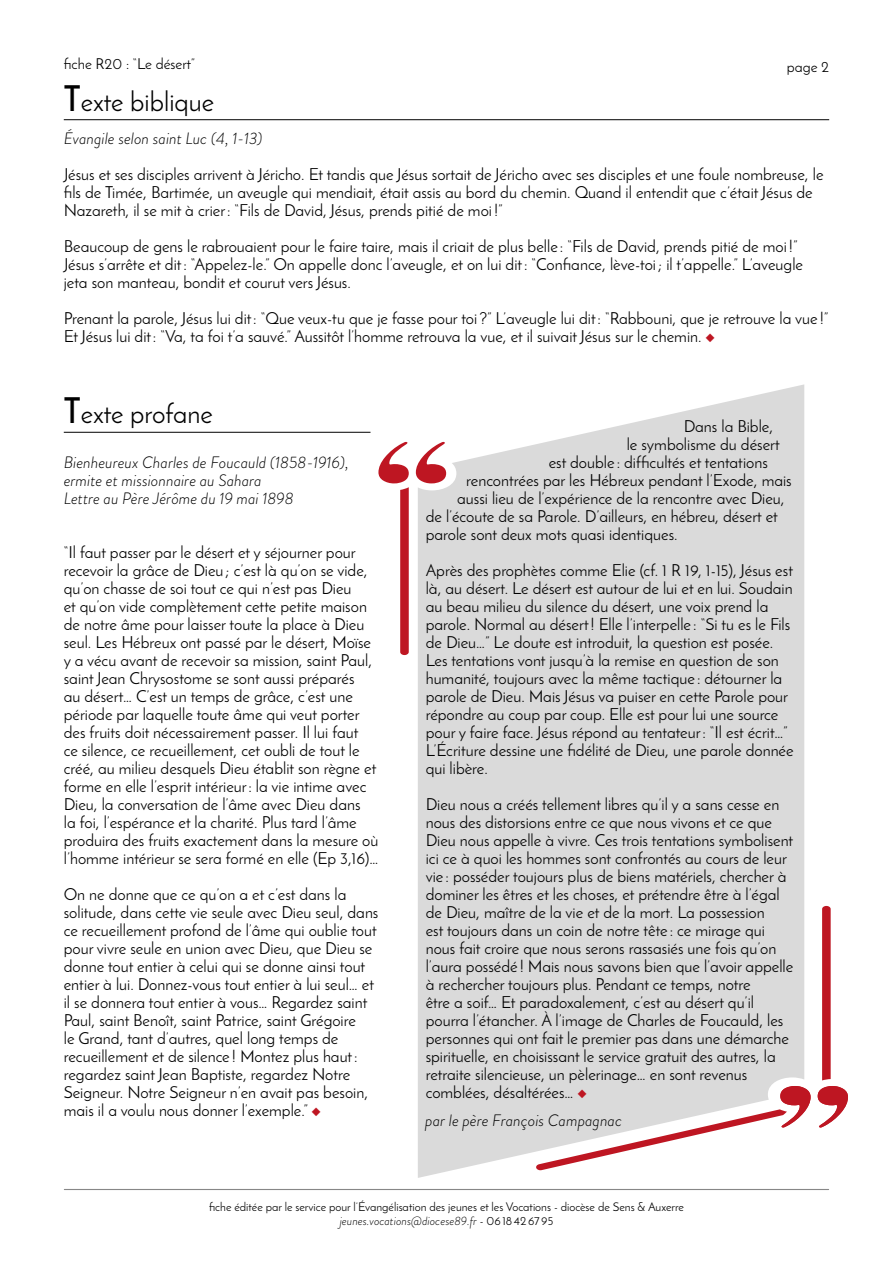
<style>
.page{position:relative;width:893px;height:1263px;background:#fff}
.page>*{position:absolute;margin:0;border:0;box-sizing:border-box;transform-origin:0 0}
.titre_partie{font:27px "Josefin Sans";color:#000}
.texte{font:16.5px/18px "Josefin Sans";color:#000}
.Source{font:italic 300 16.5px/18px "Brandon Grotesque";color:#000}
.signature{font:italic 300 16.5px "Brandon Grotesque";color:#000}
.titre_fiche_entête_p{font:15px "Josefin Sans";color:#000}
.t1{font:12px "Josefin Sans";color:#000}
.t2{font:italic 300 12px "Brandon Grotesque";color:#000}
.s1{font-family:"Caviar Dreams";font-weight:700;font-size:33px}
.s2{color:#be1622}
.s3{font-family:"Josefin Sans";font-weight:400;font-style:normal}
</style>
<div class="page">
<hr style="left:64px;top:1189px;width:765px;height:1px;background:#878787">
<hr style="left:64px;top:119px;width:765px;height:1px;background:#000">
<hr style="left:64px;top:432px;width:306px;height:1px;background:#000">
<svg style="left:418px;top:384px;width:386px;height:794px;background:#dcdcdc"></svg>
<svg style="left:378px;top:442px;width:68px;height:213px"></svg>
<svg style="left:822px;top:906px;width:9px;height:174px;background:#c1222e"></svg>
<svg style="left:536px;top:1086px;width:312px;height:84px"></svg>
<p class="titre_fiche_entête_p" style="left:64px;top:55px;width:133px">fiche R20 : “Le désert”</p>
<p class="titre_partie" style="left:64px;top:85px;width:152px"><span class="s1">T</span>exte biblique</p>
<p class="Source" style="left:64px;top:129px;width:200px">Évangile selon saint Luc (4, 1-13)</p>
<p class="titre_fiche_entête_p" style="left:787px;top:58px;width:44px">page 2</p>
<p class="texte" style="left:64px;top:165px;width:761px">Jésus et ses disciples arrivent à Jéricho. Et tandis que Jésus sortait de Jéricho avec ses disciples et une foule nombreuse, le fils de Timée, Bartimée, un aveugle qui mendiait, était assis au bord du chemin. Quand il entendit que c’était Jésus de<br>Nazareth, il se mit à crier: “Fils de David, Jésus, prends pitié de moi!”</p>
<p class="texte" style="left:64px;top:237px;width:741px">Beaucoup de gens le rabrouaient pour le faire taire, mais il criait de plus belle : “Fils de David, prends pitié de moi!”<br>Jésus s’arrête et dit: “Appelez-le.” On appelle donc l’aveugle, et on lui dit: “Confiance, lève-toi ; il t’appelle.” L’aveugle jeta son manteau, bondit et courut vers Jésus.</p>
<p class="texte" style="left:64px;top:309px;width:766px">Prenant la parole, Jésus lui dit: “Que veux-tu que je fasse pour toi ?” L’aveugle lui dit: “Rabbouni, que je retrouve la vue !”<br>Et Jésus lui dit: “Va, ta foi t’a sauvé.” Aussitôt l’homme retrouva la vue, et il suivait Jésus sur le chemin. <span class="s2">◆</span></p>
<p class="titre_partie" style="left:64px;top:398px;width:150px"><span class="s1">T</span>exte profane</p>
<p class="Source" style="left:64px;top:453px;width:287px">Bienheureux Charles de Foucauld (1858-1916), ermite et missionnaire au Sahara<br>Lettre au Père Jérôme du 19 mai 1898</p>
<p class="texte" style="left:64px;top:543px;width:316px">“Il faut passer par le désert et y séjourner pour recevoir la grâce de Dieu ; c’est là qu’on se vide, qu’on chasse de soi tout ce qui n’est pas Dieu<br>et qu’on vide complètement cette petite maison de notre âme pour laisser toute la place à Dieu seul. Les Hébreux ont passé par le désert, Moïse y a vécu avant de recevoir sa mission, saint Paul, saint Jean Chrysostome se sont aussi préparés<br>au désert… C’est un temps de grâce, c’est une période par laquelle toute âme qui veut porter des fruits doit nécessairement passer. Il lui faut<br>ce silence, ce recueillement, cet oubli de tout le créé, au milieu desquels Dieu établit son règne et forme en elle l’esprit intérieur: la vie intime avec Dieu, la conversation de l’âme avec Dieu dans<br>la foi, l’espérance et la charité. Plus tard l’âme produira des fruits exactement dans la mesure où l’homme intérieur se sera formé en elle (Ep 3,16)…</p>
<p class="texte" style="left:64px;top:885px;width:316px">On ne donne que ce qu’on a et c’est dans la solitude, dans cette vie seule avec Dieu seul, dans ce recueillement profond de l’âme qui oublie tout pour vivre seule en union avec Dieu, que Dieu se donne tout entier à celui qui se donne ainsi tout entier à lui. Donnez-vous tout entier à lui seul… et il se donnera tout entier à vous… Regardez saint Paul, saint Benoît, saint Patrice, saint Grégoire<br>le Grand, tant d’autres, quel long temps de recueillement et de silence ! Montez plus haut: regardez saint Jean Baptiste, regardez Notre Seigneur. Notre Seigneur n’en avait pas besoin, mais il a voulu nous donner l’exemple.” <span class="s2">◆</span></p>
<p class="texte" style="left:684px;top:417px;width:91px">Dans la Bible,</p>
<p class="texte" style="left:627px;top:435px;width:155px">le symbolisme du désert</p>
<p class="texte" style="left:549px;top:453px;width:221px">est double : difficultés et tentations</p>
<p class="texte" style="left:466px;top:471px;width:327px">rencontrées par les Hébreux pendant l’Exode, mais</p>
<p class="texte" style="left:457px;top:489px;width:329px">aussi lieu de l’expérience de la rencontre avec Dieu,</p>
<p class="texte" style="left:426px;top:507px;width:354px">de l’écoute de sa Parole. D’ailleurs, en hébreu, désert et</p>
<p class="texte" style="left:426px;top:525px;width:253px">parole sont deux mots quasi identiques.</p>
<p class="texte" style="left:426px;top:561px;width:369px">Après des prophètes comme Elie (cf. 1 R 19, 1-15), Jésus est là, au désert. Le désert est autour de lui et en lui. Soudain au beau milieu du silence du désert, une voix prend la parole. Normal au désert! Elle l’interpelle : “Si tu es le Fils de Dieu…” Le doute est introduit, la question est posée.<br>Les tentations vont jusqu’à la remise en question de son humanité, toujours avec la même tactique : détourner la parole de Dieu. Mais Jésus va puiser en cette Parole pour répondre au coup par coup. Elle est pour lui une source pour y faire face. Jésus répond au tentateur: “Il est écrit…” L’Écriture dessine une fidélité de Dieu, une parole donnée qui libère.</p>
<p class="texte" style="left:426px;top:795px;width:369px">Dieu nous a créés tellement libres qu’il y a sans cesse en nous des distorsions entre ce que nous vivons et ce que Dieu nous appelle à vivre. Ces trois tentations symbolisent ici ce à quoi les hommes sont confrontés au cours de leur vie : posséder toujours plus de biens matériels, chercher à dominer les êtres et les choses, et prétendre être à l’égal de Dieu, maître de la vie et de la mort. La possession<br>est toujours dans un coin de notre tête : ce mirage qui nous fait croire que nous serons rassasiés une fois qu’on l’aura possédé ! Mais nous savons bien que l’avoir appelle à rechercher toujours plus. Pendant ce temps, notre<br>être a soif… Et paradoxalement, c’est au désert qu’il pourra l’étancher. À l’image de Charles de Foucauld, les personnes qui ont fait le premier pas dans une démarche spirituelle, en choisissant le service gratuit des autres, la retraite silencieuse, un pèlerinage… en sont revenus comblées, désaltérées… <span class="s2">◆</span></p>
<p class="signature" style="left:425px;top:1109px;width:198px">par le père François Campagnac</p>
<p class="t1" style="left:209px;top:1199px;width:476px">fiche éditée par le service pour l’Évangélisation des jeunes et les Vocations - diocèse de Sens &amp; Auxerre</p>
<p class="t2" style="left:340px;top:1213px;width:215px">jeunes.vocations@diocese89.fr <span class="s3">- 0618426795</span></p>
</div>
